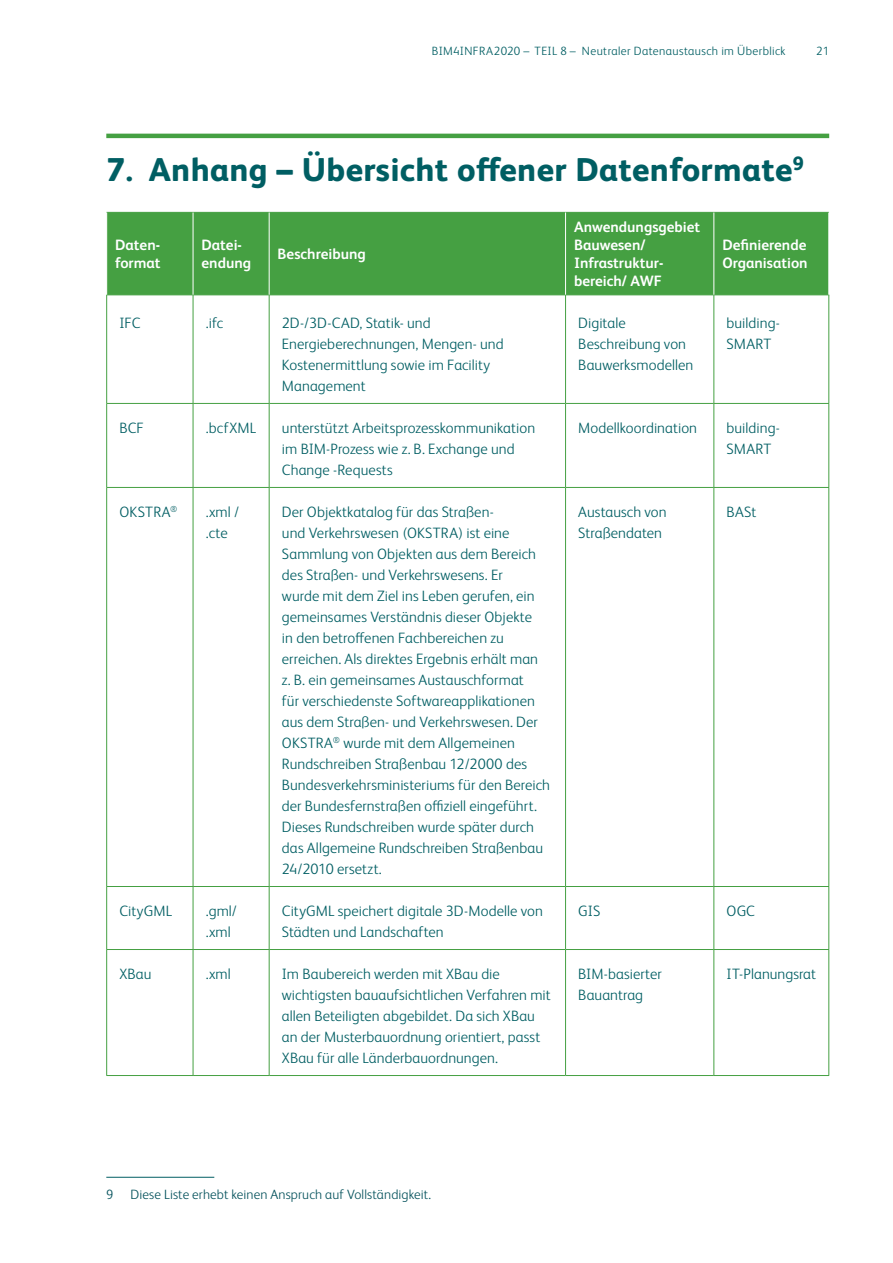
<style>
.page{position:relative;width:893px;height:1263px;background:#fff}
.page>*{position:absolute;margin:0;border:0;box-sizing:border-box;transform-origin:0 0}
.t1{font:800 33px "FS Albert Pro";letter-spacing:.01em;color:#005e63}
.t2{font:300 15px/21px "FS Albert Pro";letter-spacing:.005em;color:#005e63}
.t3{font:700 15px/18px "FS Albert Pro";color:#fff}
.t4{font:300 13.5px "FS Albert Pro";letter-spacing:.01em;color:#05525c}
.t5{font:300 12px "FS Albert Pro";letter-spacing:.035em;color:#005e63}
</style>
<div class="page">
<hr style="left:106px;top:134px;width:723px;height:4px;background:#45a042">
<div style="left:107px;top:213px;width:722px;height:82px;background:#45a042"></div>
<hr style="left:106px;top:212px;width:87px;height:1px;background:#45a042">
<hr style="left:106px;top:295px;width:87px;height:1px;background:#45a042">
<hr style="left:193px;top:212px;width:76px;height:1px;background:#45a042">
<hr style="left:269px;top:212px;width:297px;height:1px;background:#45a042">
<hr style="left:566px;top:212px;width:148px;height:1px;background:#45a042">
<hr style="left:714px;top:212px;width:115px;height:1px;background:#45a042">
<hr style="left:193px;top:295px;width:76px;height:1px;background:#45a042">
<hr style="left:269px;top:295px;width:297px;height:1px;background:#45a042">
<hr style="left:566px;top:295px;width:148px;height:1px;background:#45a042">
<hr style="left:714px;top:295px;width:115px;height:1px;background:#45a042">
<hr style="left:106px;top:295px;width:1px;height:108px;background:#45a042">
<hr style="left:193px;top:295px;width:1px;height:108px;background:#45a042">
<hr style="left:269px;top:295px;width:1px;height:108px;background:#45a042">
<hr style="left:565px;top:295px;width:1px;height:108px;background:#45a042">
<hr style="left:713px;top:295px;width:1px;height:108px;background:#45a042">
<hr style="left:828px;top:295px;width:1px;height:108px;background:#45a042">
<hr style="left:106px;top:404px;width:1px;height:83px;background:#45a042">
<hr style="left:106px;top:488px;width:1px;height:398px;background:#45a042">
<hr style="left:106px;top:887px;width:1px;height:62px;background:#45a042">
<hr style="left:106px;top:950px;width:1px;height:125px;background:#45a042">
<hr style="left:106px;top:403px;width:87px;height:1px;background:#45a042">
<hr style="left:106px;top:487px;width:87px;height:1px;background:#45a042">
<hr style="left:106px;top:886px;width:87px;height:1px;background:#45a042">
<hr style="left:106px;top:949px;width:87px;height:1px;background:#45a042">
<hr style="left:106px;top:1075px;width:87px;height:1px;background:#45a042">
<hr style="left:193px;top:404px;width:1px;height:83px;background:#45a042">
<hr style="left:193px;top:488px;width:1px;height:398px;background:#45a042">
<hr style="left:193px;top:887px;width:1px;height:62px;background:#45a042">
<hr style="left:193px;top:950px;width:1px;height:125px;background:#45a042">
<hr style="left:193px;top:403px;width:76px;height:1px;background:#45a042">
<hr style="left:269px;top:403px;width:297px;height:1px;background:#45a042">
<hr style="left:566px;top:403px;width:148px;height:1px;background:#45a042">
<hr style="left:714px;top:403px;width:115px;height:1px;background:#45a042">
<hr style="left:269px;top:404px;width:1px;height:83px;background:#45a042">
<hr style="left:565px;top:404px;width:1px;height:83px;background:#45a042">
<hr style="left:713px;top:404px;width:1px;height:83px;background:#45a042">
<hr style="left:828px;top:404px;width:1px;height:83px;background:#45a042">
<hr style="left:269px;top:488px;width:1px;height:398px;background:#45a042">
<hr style="left:565px;top:488px;width:1px;height:398px;background:#45a042">
<hr style="left:713px;top:488px;width:1px;height:398px;background:#45a042">
<hr style="left:828px;top:488px;width:1px;height:398px;background:#45a042">
<hr style="left:269px;top:887px;width:1px;height:62px;background:#45a042">
<hr style="left:565px;top:887px;width:1px;height:62px;background:#45a042">
<hr style="left:713px;top:887px;width:1px;height:62px;background:#45a042">
<hr style="left:828px;top:887px;width:1px;height:62px;background:#45a042">
<hr style="left:269px;top:950px;width:1px;height:125px;background:#45a042">
<hr style="left:565px;top:950px;width:1px;height:125px;background:#45a042">
<hr style="left:713px;top:950px;width:1px;height:125px;background:#45a042">
<hr style="left:828px;top:950px;width:1px;height:125px;background:#45a042">
<hr style="left:193px;top:487px;width:76px;height:1px;background:#45a042">
<hr style="left:269px;top:487px;width:297px;height:1px;background:#45a042">
<hr style="left:566px;top:487px;width:148px;height:1px;background:#45a042">
<hr style="left:714px;top:487px;width:115px;height:1px;background:#45a042">
<hr style="left:193px;top:886px;width:76px;height:1px;background:#45a042">
<hr style="left:269px;top:886px;width:297px;height:1px;background:#45a042">
<hr style="left:566px;top:886px;width:148px;height:1px;background:#45a042">
<hr style="left:714px;top:886px;width:115px;height:1px;background:#45a042">
<hr style="left:193px;top:949px;width:76px;height:1px;background:#45a042">
<hr style="left:269px;top:949px;width:297px;height:1px;background:#45a042">
<hr style="left:566px;top:949px;width:148px;height:1px;background:#45a042">
<hr style="left:714px;top:949px;width:115px;height:1px;background:#45a042">
<hr style="left:193px;top:1075px;width:76px;height:1px;background:#45a042">
<hr style="left:269px;top:1075px;width:297px;height:1px;background:#45a042">
<hr style="left:566px;top:1075px;width:148px;height:1px;background:#45a042">
<hr style="left:714px;top:1075px;width:115px;height:1px;background:#45a042">
<hr style="left:193px;top:213px;width:1px;height:82px;background:#fff">
<hr style="left:269px;top:213px;width:1px;height:82px;background:#fff">
<hr style="left:565px;top:213px;width:1px;height:82px;background:#fff">
<hr style="left:714px;top:213px;width:1px;height:82px;background:#fff">
<hr style="left:106px;top:1177px;width:108px;height:1px;background:#005e63">
<p class="t5" style="left:432px;top:42px;width:355px">BIM4INFRA2020 – TEIL 8 – Neutraler Datenaustausch im Überblick</p>
<p class="t5" style="left:816px;top:42px;width:15px">21</p>
<h1 class="t1" style="left:106px;top:143px;width:699px">7. Anhang – Übersicht offener Datenformate<sup>9</sup></h1>
<p class="t3" style="left:115px;top:235px;width:47px">Daten&shy;format</p>
<p class="t3" style="left:202px;top:235px;width:51px">Datei&shy;endung</p>
<p class="t3" style="left:278px;top:244px;width:90px">Beschreibung</p>
<p class="t3" style="left:574px;top:217px;width:128px">Anwendungsgebiet<br>Bauwesen/<br>Infrastruktur&shy;bereich/ AWF</p>
<p class="t3" style="left:722px;top:235px;width:87px">Definierende<br>Organisation</p>
<p class="t2" style="left:119px;top:311px;width:22px">IFC</p>
<p class="t2" style="left:206px;top:311px;width:19px">.ifc</p>
<p class="t2" style="left:282px;top:311px;width:223px">2D-/3D-CAD, Statik- und<br>Energieberechnungen, Mengen- und<br>Kostenermittlung sowie im Facility<br>Management</p>
<p class="t2" style="left:578px;top:311px;width:117px">Digitale<br>Beschreibung von<br>Bauwerksmodellen</p>
<p class="t2" style="left:727px;top:311px;width:55px">building-<br>SMART</p>
<p class="t2" style="left:119px;top:416px;width:26px">BCF</p>
<p class="t2" style="left:206px;top:416px;width:52px">.bcfXML</p>
<p class="t2" style="left:282px;top:416px;width:255px">unterstützt Arbeitsprozesskommunikation im BIM-Prozess wie z. B. Exchange und<br>Change -Requests</p>
<p class="t2" style="left:578px;top:416px;width:120px">Modellkoordination</p>
<p class="t2" style="left:727px;top:416px;width:55px">building-<br>SMART</p>
<p class="t2" style="left:119px;top:500px;width:60px">OKSTRA<sup>®</sup></p>
<p class="t2" style="left:206px;top:500px;width:35px">.xml / .cte</p>
<p class="t2" style="left:282px;top:500px;width:270px">Der Objektkatalog für das Straßen-<br>und Verkehrswesen (OKSTRA) ist eine Sammlung von Objekten aus dem Bereich des Straßen- und Verkehrswesens. Er<br>wurde mit dem Ziel ins Leben gerufen, ein gemeinsames Verständnis dieser Objekte<br>in den betroffenen Fachbereichen zu erreichen. Als direktes Ergebnis erhält man z. B. ein gemeinsames Austauschformat<br>für verschiedenste Softwareapplikationen aus dem Straßen- und Verkehrswesen. Der OKSTRA<sup>®</sup> wurde mit dem Allgemeinen Rundschreiben Straßenbau 12/2000 des Bundesverkehrsministeriums für den Bereich der Bundesfernstraßen offiziell eingeführt.<br>Dieses Rundschreiben wurde später durch das Allgemeine Rundschreiben Straßenbau 24/2010 ersetzt.</p>
<p class="t2" style="left:578px;top:500px;width:90px">Austausch von<br>Straßendaten</p>
<p class="t2" style="left:727px;top:500px;width:31px">BASt</p>
<p class="t2" style="left:119px;top:899px;width:54px">CityGML</p>
<p class="t2" style="left:206px;top:899px;width:33px">.gml/ .xml</p>
<p class="t2" style="left:282px;top:899px;width:263px">CityGML speichert digitale 3D-Modelle von<br>Städten und Landschaften</p>
<p class="t2" style="left:578px;top:899px;width:24px">GIS</p>
<p class="t2" style="left:727px;top:899px;width:30px">OGC</p>
<p class="t2" style="left:119px;top:962px;width:34px">XBau</p>
<p class="t2" style="left:206px;top:962px;width:27px">.xml</p>
<p class="t2" style="left:282px;top:962px;width:270px">Im Baubereich werden mit XBau die wichtigsten bauaufsichtlichen Verfahren mit allen Beteiligten abgebildet. Da sich XBau an der Musterbauordnung orientiert, passt XBau für alle Länderbauordnungen.</p>
<p class="t2" style="left:578px;top:962px;width:85px">BIM-basierter<br>Bauantrag</p>
<p class="t2" style="left:727px;top:962px;width:91px">IT-Planungsrat</p>
<p class="t4" style="left:106px;top:1185px;width:9px">9</p>
<p class="t4" style="left:131px;top:1185px;width:302px">Diese Liste erhebt keinen Anspruch auf Vollständigkeit.</p>
</div>
